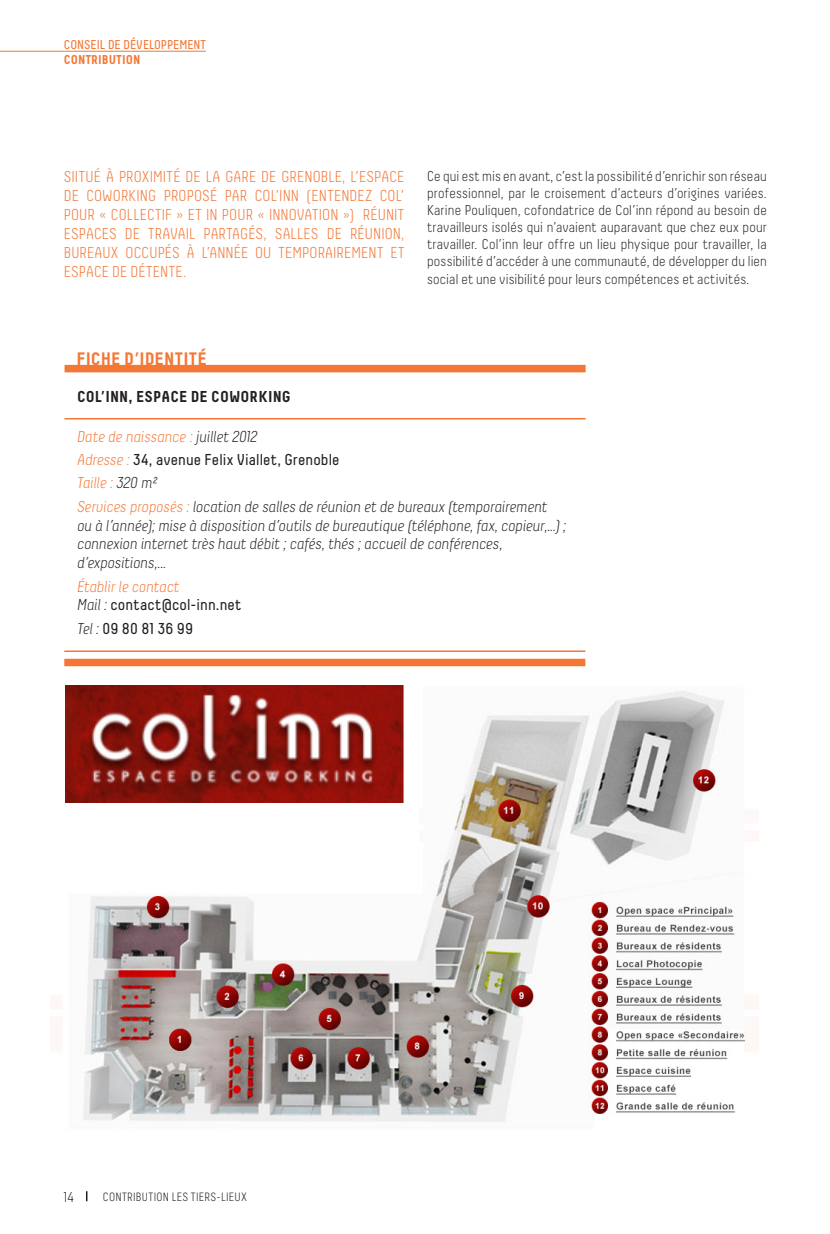
<style>
.page{position:relative;width:830px;height:1234px;background:#fff}
.page>*{position:absolute;margin:0;border:0;box-sizing:border-box;transform-origin:0 0}
.texte{font:700 18px "Decima";letter-spacing:.005em;color:#f37736}
.texte-2{font:italic 300 15.75px/18.9px "Decima";color:#231f20}
.titre_niveau_3{font:300 15.75px/18.9px "Decima";letter-spacing:.01em;color:#f37736;text-align:justify}
.texte-3{font:15.75px/18.9px "Decima";letter-spacing:.005em;color:#231f20}
.texte-4{font:italic 300 15.75px "Decima";color:#f37736}
.texte-5{font:700 15.75px "Decima";letter-spacing:.005em;color:#231f20}
.t1{font:300 14.25px/17.1px "Decima";letter-spacing:.01em;color:#231f20;text-align:justify}
.t2{font:300 14.25px "Decima";color:#231f20}
.t3{font:12.75px "Decima";color:#f37736}
.t4{font:700 12.75px "Decima";color:#f37736}
.t5{font:300 12px "Decima";letter-spacing:.025em;color:#231f20}
.s1{color:#231f20}
.s2{font-weight:300;font-style:italic;color:#f37736}
.s3{color:#f37736}
.s4{font-weight:300;font-style:italic}
</style>
<div class="page">
<hr style="left:0;top:51px;width:206px;height:1px;background:#f37736">
<img style="left:64px;top:664px;width:685px;height:458px">
<hr style="left:64px;top:650px;width:521px;height:2px;background:#f37736">
<div style="left:64px;top:658px;width:521px;height:8px;background:#f37736"></div>
<hr style="left:64px;top:418px;width:521px;height:1px;background:#f37736">
<div style="left:64px;top:365px;width:521px;height:7px;background:#f37736"></div>
<img style="left:65px;top:685px;width:339px;height:117px">
<p class="t3" style="left:64px;top:37px;width:144px">CONSEIL DE DÉVELOPPEMENT</p>
<p class="t4" style="left:64px;top:52px;width:78px">CONTRIBUTION</p>
<p class="titre_niveau_3" style="left:64px;top:167px;width:342px">SIITUÉ À PROXIMITÉ DE LA GARE DE GRENOBLE, L’ESPACE DE COWORKING PROPOSÉ PAR COL’INN (ENTENDEZ COL’ POUR « COLLECTIF » ET IN POUR « INNOVATION ») RÉUNIT ESPACES DE TRAVAIL PARTAGÉS, SALLES DE RÉUNION, BUREAUX OCCUPÉS À L’ANNÉE OU TEMPORAIREMENT ET ESPACE DE DÉTENTE.</p>
<p class="t1" style="left:427px;top:167px;width:341px">Ce qui est mis en avant, c’est la possibilité d’enrichir son réseau professionnel, par le croisement d’acteurs d’origines variées.<br>Karine Pouliquen, cofondatrice de Col’inn répond au besoin de travailleurs isolés qui n’avaient auparavant que chez eux pour travailler. Col’inn leur offre un lieu physique pour travailler, la possibilité d’accéder à une communauté, de développer du lien social et une visibilité pour leurs compétences et activités.</p>
<p class="texte" style="left:76px;top:348px;width:132px">FICHE D’IDENTITÉ</p>
<p class="texte-5" style="left:77px;top:387px;width:215px">COL’INN, ESPACE DE COWORKING</p>
<p class="texte-4" style="left:77px;top:428px;width:182px">Date de naissance : <span class="s1">juillet 2012</span></p>
<p class="texte-3" style="left:77px;top:450px;width:264px"><span class="s2">Adresse :</span> 34, avenue Felix Viallet, Grenoble</p>
<p class="texte-4" style="left:77px;top:474px;width:82px">Taille : <span class="s1">320 m²</span></p>
<p class="texte-2" style="left:77px;top:496px;width:490px"><span class="s3">Services proposés :</span> location de salles de réunion et de bureaux (temporairement<br>ou à l’année); mise à disposition d’outils de bureautique (téléphone, fax, copieur,...) ; connexion internet très haut débit ; cafés, thés ; accueil de conférences, d’expositions,...</p>
<p class="texte-3" style="left:77px;top:576px;width:166px"><span class="s2">Établir le contact<br></span><span class="s4">Mail :</span> contact@col-inn.net</p>
<p class="texte-3" style="left:77px;top:618px;width:118px"><span class="s4">Tel :</span> 09 80 81 36 99</p>
<p class="t2" style="left:64px;top:1188px;width:12px">14</p>
<p class="t5" style="left:103px;top:1189px;width:146px">CONTRIBUTION LES TIERS-LIEUX</p>
</div>
